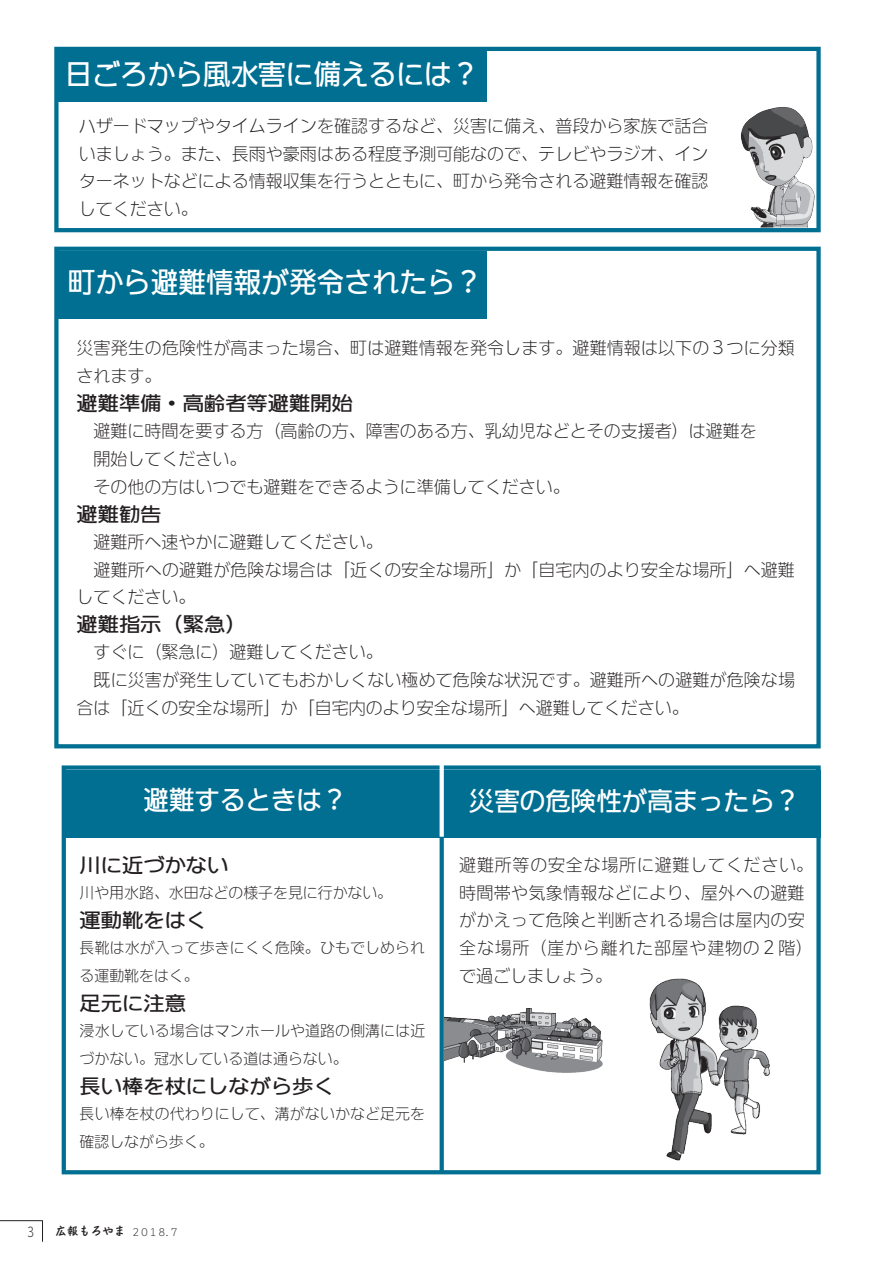
<style>
.page{position:relative;width:893px;height:1263px;background:#fff}
.page>*{position:absolute;margin:0;border:0;box-sizing:border-box;transform-origin:0 0}
.t1{font:27.6px "DFUD Gothic W6 WIN RKSJ H";color:#fff}
.t2{font:25.5px "DFUD Gothic W6 WIN RKSJ H";color:#fff}
.t3{font:19.2px "DFUD Gothic W6 WIN RKSJ H";color:#231f20;scale:1.11 1}
.t4{font:16.95px/27.6px "DFUD Gothic W2 WIN RKSJ H";letter-spacing:.005em;color:#231f20}
.t5{font:14.85px/27.6px "DFUD Gothic W2 WIN RKSJ H";letter-spacing:.01em;color:#231f20}
.t6{font:12.75px "DFUD Gothic W2 WIN RKSJ H";color:#231f20}
.t7{font:11.7px "DF Kaku Pop W5 WIN RKSJ H";color:#231f20}
.t8{font:9.6px "DFUD Gothic W2 WIN RKSJ H";color:#231f20}
</style>
<div class="page">
<svg style="left:42px;top:1221px;width:1px;height:21px"></svg>
<hr style="left:0;top:1220px;width:43px;height:1px;background:#231f20">
<div style="left:54px;top:47px;width:767px;height:185px;border:4px solid #006f92"></div>
<div style="left:56px;top:51px;width:431px;height:51px;background:#006f92"></div>
<div style="left:54px;top:247px;width:767px;height:501px;border:4px solid #006f92"></div>
<div style="left:56px;top:251px;width:431px;height:68px;background:#006f92"></div>
<div style="left:62px;top:765px;width:759px;height:409px;border:4px solid #006f92"></div>
<div style="left:63px;top:770px;width:758px;height:68px;background:#006f92"></div>
<svg style="left:440px;top:838px;width:4px;height:336px"></svg>
<svg style="left:440px;top:765px;width:4px;height:72px"></svg>
<img style="left:445px;top:1008px;width:158px;height:65px">
<img style="left:718px;top:103px;width:101px;height:126px">
<img style="left:634px;top:978px;width:159px;height:196px">
<svg style="left:668px;top:1035px;width:44px;height:42px;background:#9d9d9f"></svg>
<p class="t1" style="left:65px;top:55px;width:416px">日ごろから風水害に備えるには?</p>
<p class="t4" style="left:79px;top:112px;width:631px;text-align:justify">ハザードマップやタイムラインを確認するなど、災害に備え、普段から家族で話合いましょう。また、長雨や豪雨はある程度予測可能なので、テレビやラジオ、インターネットなどによる情報収集を行うとともに、町から発令される避難情報を確認してください。</p>
<p class="t1" style="left:68px;top:263px;width:416px">町から避難情報が発令されたら?</p>
<p class="t4" style="left:77px;top:334px;width:720px">災害発生の危険性が高まった場合、町は避難情報を発令します。避難情報は以下の３つに分類されます。</p>
<p class="t3" style="left:77px;top:390px;width:250px">避難準備・高齢者等避難開始</p>
<p class="t4" style="left:77px;top:417px;width:682px">　避難に時間を要する方（高齢の方、障害のある方、乳幼児などとその支援者）は避難を</p>
<p class="t4" style="left:77px;top:445px;width:172px">　開始してください。</p>
<p class="t4" style="left:77px;top:472px;width:495px">　その他の方はいつでも避難をできるように準備してください。</p>
<p class="t3" style="left:77px;top:501px;width:78px">避難勧告</p>
<p class="t4" style="left:77px;top:528px;width:308px">　避難所へ速やかに避難してください。</p>
<p class="t4" style="left:77px;top:555px;width:720px">　避難所への避難が危険な場合は「近くの安全な場所」か「自宅内のより安全な場所」へ避難してください。</p>
<p class="t3" style="left:77px;top:612px;width:155px">避難指示（緊急(</p>
<p class="t4" style="left:77px;top:638px;width:308px">　すぐに（緊急に）避難してください。</p>
<p class="t4" style="left:77px;top:666px;width:720px">　既に災害が発生していてもおかしくない極めて危険な状況です。避難所への避難が危険な場合は「近くの安全な場所」か「自宅内のより安全な場所」へ避難してください。</p>
<p class="t2" style="left:144px;top:782px;width:206px">避難するときは？</p>
<p class="t3" style="left:80px;top:852px;width:136px">川に近づかない</p>
<p class="t5" style="left:80px;top:878px;width:314px">川や用水路、水田などの様子を見に行かない。</p>
<p class="t3" style="left:80px;top:907px;width:116px">運動靴をはく</p>
<p class="t5" style="left:80px;top:934px;width:347px">長靴は水が入って歩きにくく危険。ひもでしめられる運動靴をはく。</p>
<p class="t3" style="left:80px;top:990px;width:97px">足元に注意</p>
<p class="t5" style="left:80px;top:1017px;width:347px">浸水している場合はマンホールや道路の側溝には近づかない。冠水している道は通らない。</p>
<p class="t3" style="left:80px;top:1073px;width:231px">長い棒を杖にしながら歩く</p>
<p class="t5" style="left:80px;top:1099px;width:347px">長い棒を杖の代わりにして、溝がないかなど足元を確認しながら歩く。</p>
<p class="t2" style="left:469px;top:784px;width:333px">災害の危険性が高まったら?</p>
<p class="t4" style="left:459px;top:851px;width:355px">避難所等の安全な場所に避難してください。時間帯や気象情報などにより、屋外への避難がかえって危険と判断される場合は屋内の安全な場所（崖から離れた部屋や建物の２階(で過ごしましょう。</p>
<p class="t6" style="left:28px;top:1223px;width:8px">3</p>
<p class="t7" style="left:55px;top:1225px;width:72px">広報もろやま</p>
<p class="t8" style="left:131px;top:1226px;width:49px">２０１８．７</p>
</div>
